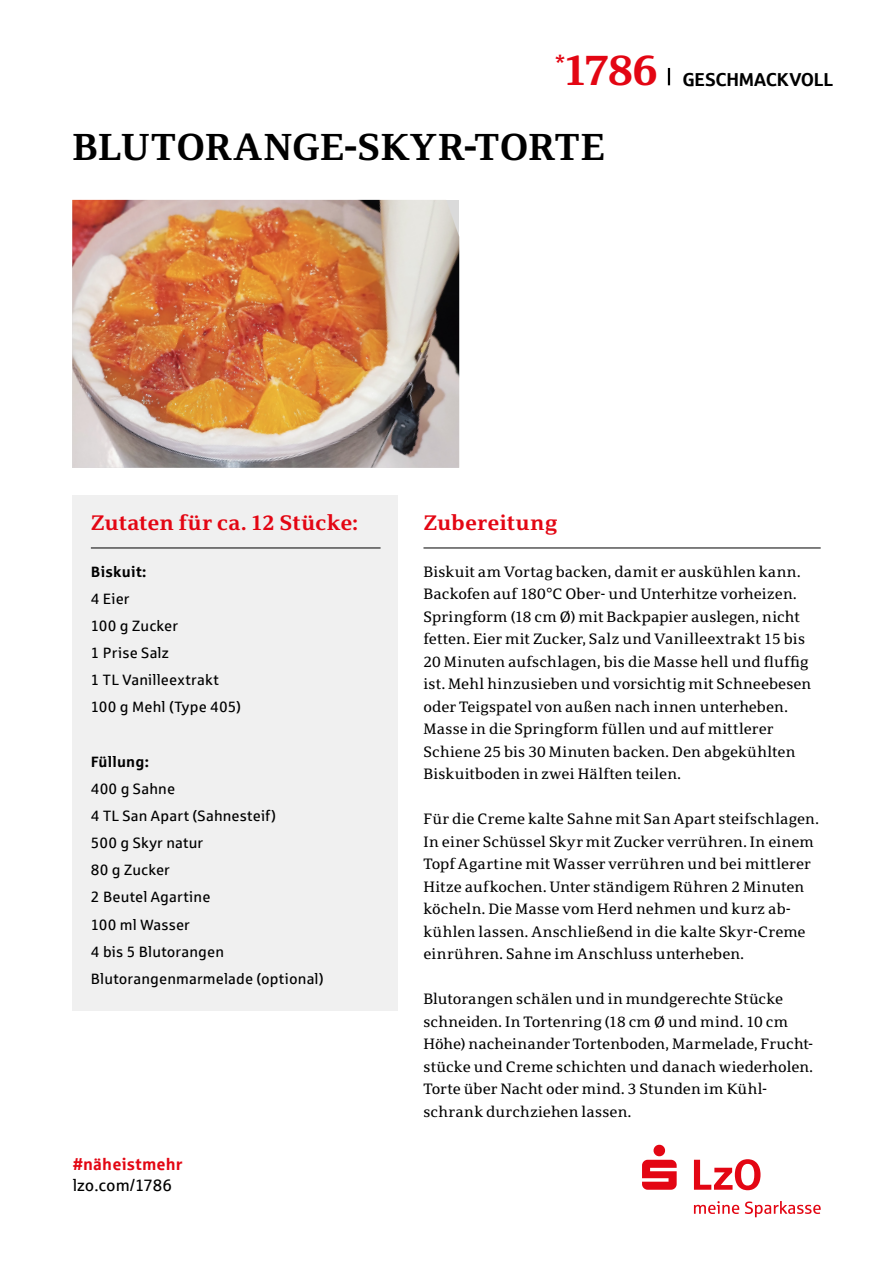
<style>
.page{position:relative;width:893px;height:1263px;background:#fff}
.page>*{position:absolute;margin:0;border:0;box-sizing:border-box;transform-origin:0 0}
.t1{font:700 42.6px "Sparkasse Serif";color:#e30613}
.t2{font:700 37.5px "Sparkasse Serif";letter-spacing:-.005em;color:#000}
.t3{font:700 21px "Sparkasse Serif";color:#e30613}
.t4{font:18.75px "Sparkasse Head";letter-spacing:.015em;color:#000}
.t5{font:700 16.5px "Sparkasse Rg";letter-spacing:.01em;color:#e30613}
.t6{font:16.5px "Sparkasse Rg";color:#000}
.t7{font:15px/22.5px "Sparkasse Serif";letter-spacing:.01em;color:#000}
.t8{font:15px/27.2px "Sparkasse Rg";letter-spacing:.01em;color:#000}
.t9{font:700 15px "Sparkasse Rg";letter-spacing:.01em;color:#000}
</style>
<div class="page">
<svg style="left:668px;top:68px;width:2px;height:17px"></svg>
<svg style="left:694px;top:1159px;width:66px;height:31px"></svg>
<svg style="left:642px;top:1145px;width:35px;height:45px"></svg>
<svg style="left:694px;top:1201px;width:127px;height:16px"></svg>
<img style="left:72px;top:200px;width:387px;height:268px">
<hr style="left:423px;top:548px;width:398px;height:1px;background:#000">
<div style="left:72px;top:495px;width:326px;height:516px;background:#f0f0f0"></div>
<hr style="left:91px;top:548px;width:290px;height:1px;background:#000">
<h1 class="t1" style="left:555px;top:44px;width:104px"><sup>*</sup>1786</h1>
<h2 class="t2" style="left:72px;top:124px;width:534px">BLUTORANGE-SKYR-TORTE</h2>
<p class="t4" style="left:683px;top:67px;width:152px">GESCHMACKVOLL</p>
<h3 class="t3" style="left:91px;top:509px;width:268px">Zutaten für ca. 12 Stücke:</h3>
<p class="t9" style="left:91px;top:562px;width:57px">Biskuit:</p>
<p class="t8" style="left:91px;top:584px;width:152px">4 Eier<br>100 g Zucker<br>1 Prise Salz<br>1 TL Vanilleextrakt<br>100 g Mehl (Type 405)</p>
<p class="t9" style="left:91px;top:752px;width:59px">Füllung:</p>
<p class="t8" style="left:91px;top:774px;width:234px">400 g Sahne<br>4 TL San Apart (Sahnesteif)<br>500 g Skyr natur<br>80 g Zucker<br>2 Beutel Agartine<br>100 ml Wasser<br>4 bis 5 Blutorangen<br>Blutorangenmarmelade (optional)</p>
<p class="t5" style="left:73px;top:1153px;width:111px">#näheistmehr</p>
<p class="t6" style="left:73px;top:1175px;width:101px">lzo.com/1786</p>
<h3 class="t3" style="left:423px;top:509px;width:135px">Zubereitung</h3>
<p class="t7" style="left:423px;top:560px;width:389px">Biskuit am Vortag backen, damit er auskühlen kann.<br>Backofen auf 180°C Ober- und Unterhitze vorheizen.<br>Springform (18 cm Ø) mit Backpapier auslegen, nicht fetten. Eier mit Zucker, Salz und Vanilleextrakt 15 bis 20 Minuten aufschlagen, bis die Masse hell und fluffig ist. Mehl hinzusieben und vorsichtig mit Schneebesen oder Teigspatel von außen nach innen unterheben.<br>Masse in die Springform füllen und auf mittlerer Schiene 25 bis 30 Minuten backen. Den abgekühlten Biskuitboden in zwei Hälften teilen.</p>
<p class="t7" style="left:423px;top:807px;width:397px">Für die Creme kalte Sahne mit San Apart steifschlagen.<br>In einer Schüssel Skyr mit Zucker verrühren. In einem Topf Agartine mit Wasser verrühren und bei mittlerer Hitze aufkochen. Unter ständigem Rühren 2 Minuten köcheln. Die Masse vom Herd nehmen und kurz ab&shy;kühlen lassen. Anschließend in die kalte Skyr-Creme einrühren. Sahne im Anschluss unterheben.</p>
<p class="t7" style="left:423px;top:987px;width:391px">Blutorangen schälen und in mundgerechte Stücke schneiden. In Tortenring (18 cm Ø und mind. 10 cm Höhe) nacheinander Tortenboden, Marmelade, Frucht&shy;stücke und Creme schichten und danach wiederholen.<br>Torte über Nacht oder mind. 3 Stunden im Kühl&shy;schrank durchziehen lassen.</p>
</div>
